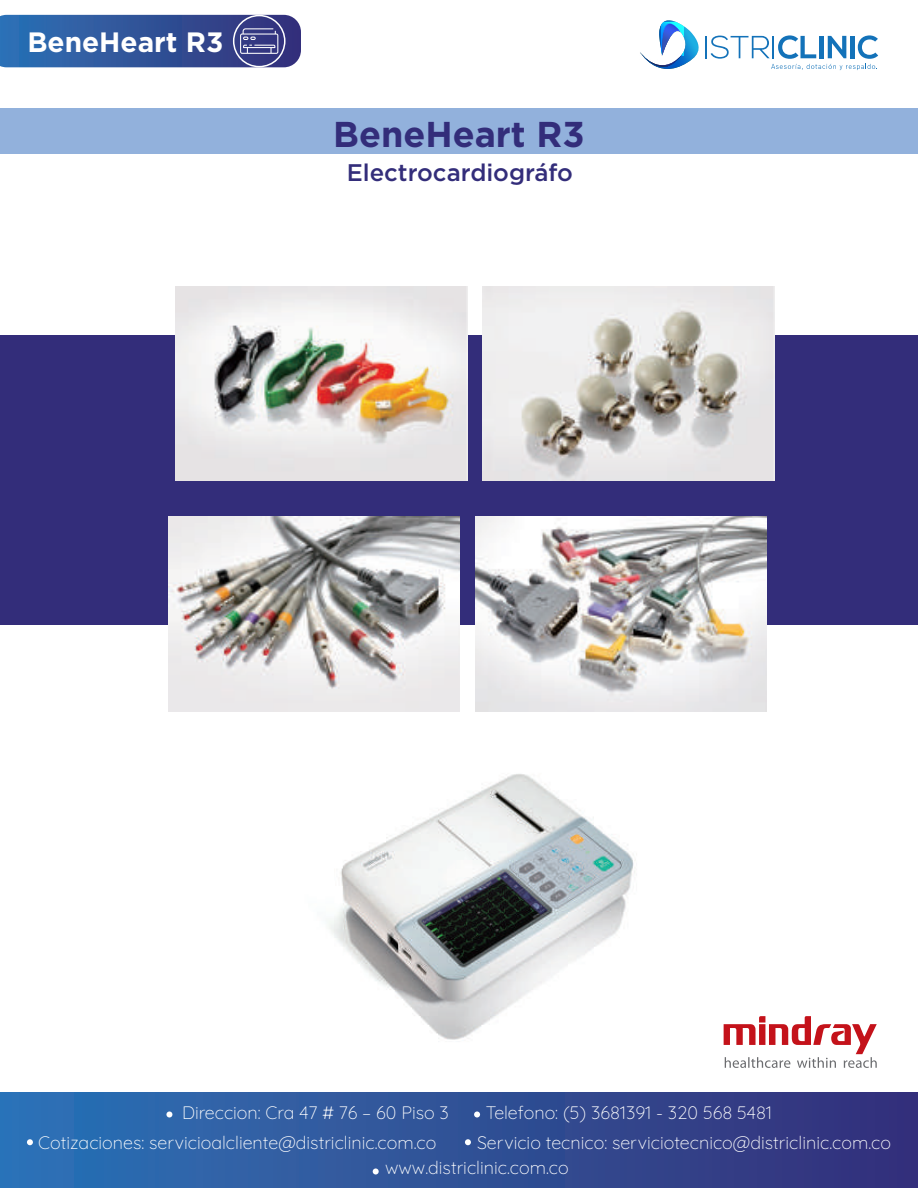
<style>
.page{position:relative;width:918px;height:1188px;background:#fff}
.page>*{position:absolute;margin:0;border:0;box-sizing:border-box;transform-origin:0 0}
.t1{font:700 35.85px "Gotham";color:#332d7a}
.t2{font:700 27.9px "Gotham";color:#fff}
.t3{font:500 24px "Gotham";color:#332d7a}
.t4{font:18px/26px "Quicksand Light 300";color:#fff}
</style>
<div class="page">
<div style="left:0;top:335px;width:918px;height:290px;background:#332d7a"></div>
<div style="left:0;top:108px;width:918px;height:46px;background:#92b1dc"></div>
<div style="left:0;top:1092px;width:918px;height:96px;background:linear-gradient(to right,#2c73b7,#342f78)"></div>
<svg style="left:27px;top:1139px;width:6px;height:6px"></svg>
<svg style="left:166px;top:1112px;width:6px;height:6px"></svg>
<svg style="left:465px;top:1139px;width:6px;height:6px"></svg>
<svg style="left:373px;top:1168px;width:6px;height:6px"></svg>
<svg style="left:474px;top:1112px;width:6px;height:6px"></svg>
<svg style="left:640px;top:20px;width:238px;height:51px"></svg>
<img style="left:176px;top:286px;width:292px;height:194px">
<img style="left:482px;top:286px;width:292px;height:194px">
<img style="left:475px;top:517px;width:291px;height:194px">
<img style="left:169px;top:517px;width:291px;height:194px">
<img style="left:329px;top:774px;width:306px;height:266px">
<svg style="left:724px;top:1016px;width:153px;height:52px"></svg>
<svg style="left:0;top:15px;width:301px;height:52px;background:#38589b"></svg>
<h2 class="t2" style="left:27px;top:24px;width:198px">BeneHeart R3</h2>
<h1 class="t1" style="left:333px;top:111px;width:253px">BeneHeart R3</h1>
<h3 class="t3" style="left:347px;top:157px;width:228px">Electrocardiográfo</h3>
<p class="t4" style="left:182px;top:1097px;width:268px">Direccion: Cra 47 # 76 – 60 Piso 3</p>
<p class="t4" style="left:486px;top:1097px;width:288px">Telefono: (5) 3681391 - 320 568 5481</p>
<p class="t4" style="left:38px;top:1127px;width:400px">Cotizaciones: servicioalcliente@districlinic.com.co</p>
<p class="t4" style="left:385px;top:1127px;width:507px;text-indent:92px">Servicio tecnico: serviciotecnico@districlinic.com.co www.districlinic.com.co</p>
</div>
